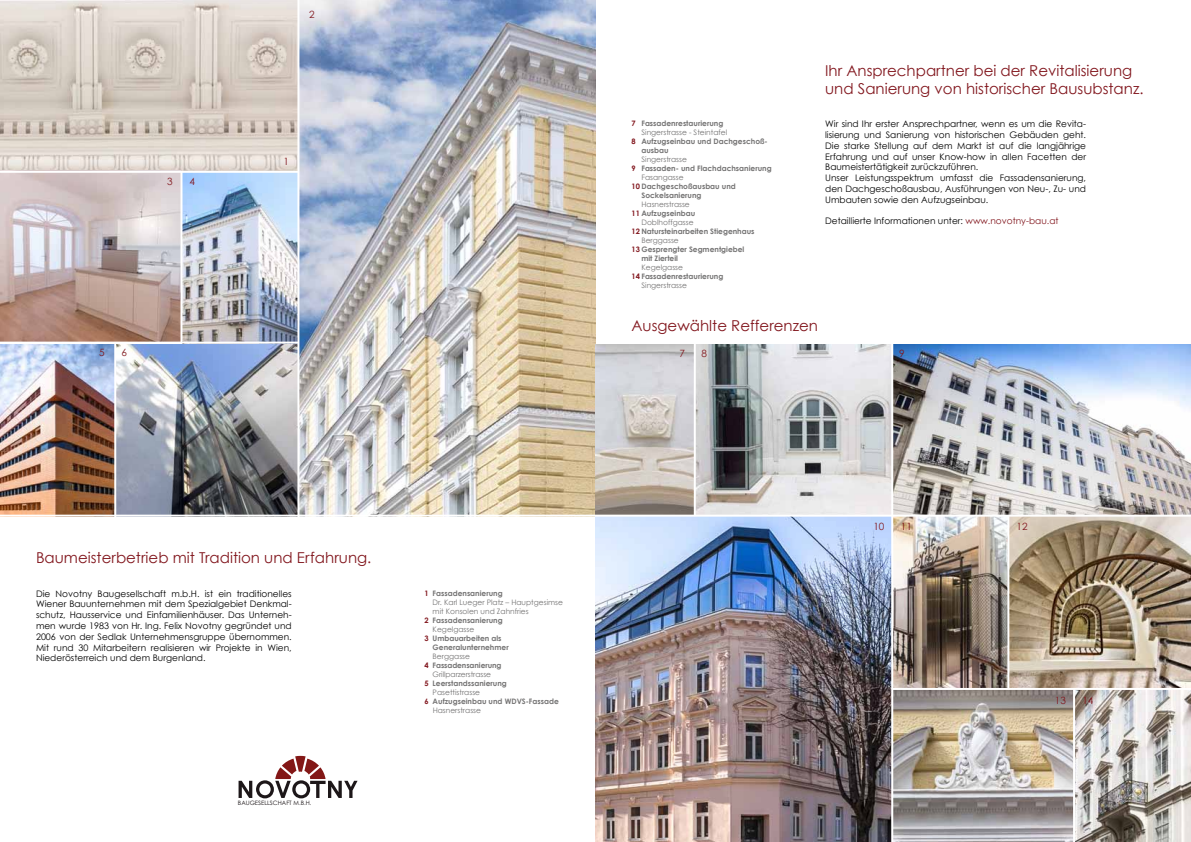
<style>
.page{position:relative;width:1191px;height:842px;background:#fff}
.page>*{position:absolute;margin:0;border:0;box-sizing:border-box;transform-origin:0 0}
.t1{font:15px/18px "Century Gothic";color:#82171e}
.t2{font:10px "Century Gothic";color:#82171e}
.t3{font:9px/10.8px "Century Gothic";color:#000;text-align:justify}
.t4{font:700 7.5px "Century Gothic";color:#757474}
.t5{font:7.5px "Century Gothic";color:#757474}
.t6{font:6px "Century Gothic";color:#1d1719}
.s1{color:#82171e}
</style>
<div class="page">
<img style="left:299px;top:0;width:296px;height:515px">
<svg style="left:238px;top:756px;width:119px;height:42px"></svg>
<img style="left:595px;top:344px;width:296px;height:171px">
<img style="left:893px;top:344px;width:298px;height:498px">
<img style="left:0;top:0;width:297px;height:171px">
<img style="left:0;top:344px;width:297px;height:171px">
<img style="left:183px;top:173px;width:114px;height:169px">
<img style="left:0;top:173px;width:180px;height:169px">
<img style="left:595px;top:517px;width:296px;height:325px">
<hr style="left:694px;top:343px;width:2px;height:173px;background:#fff">
<hr style="left:1007px;top:516px;width:2px;height:173px;background:#fff">
<hr style="left:1073px;top:688px;width:2px;height:154px;background:#fff">
<hr style="left:114px;top:342px;width:2px;height:183px;background:#fff">
<hr style="left:0;top:515px;width:1191px;height:2px;background:#fff">
<hr style="left:892px;top:688px;width:299px;height:2px;background:#fff">
<p class="t2" style="left:309px;top:8px;width:7px">2</p>
<p class="t2" style="left:167px;top:176px;width:7px">3</p>
<p class="t2" style="left:189px;top:176px;width:7px">4</p>
<p class="t2" style="left:283px;top:155px;width:7px">1</p>
<p class="t4" style="left:631px;top:119px;width:93px"><span class="s1">7</span> Fassadenrestaurierung</p>
<p class="t5" style="left:641px;top:128px;width:87px">Singerstrasse - Steintafel</p>
<p class="t4" style="left:631px;top:137px;width:138px"><span class="s1">8</span> Aufzugseinbau und Dachgeschoß-</p>
<p class="t4" style="left:641px;top:146px;width:29px">ausbau</p>
<p class="t5" style="left:641px;top:155px;width:47px">Singerstrasse</p>
<p class="t4" style="left:631px;top:164px;width:142px"><span class="s1">9</span> Fassaden- und Flachdachsanierung</p>
<p class="t5" style="left:641px;top:173px;width:44px">Fasangasse</p>
<p class="t4" style="left:631px;top:182px;width:106px"><span class="s1">10</span> Dachgeschoßausbau und</p>
<p class="t4" style="left:641px;top:191px;width:62px">Sockelsanierung</p>
<p class="t5" style="left:641px;top:200px;width:50px">Hasnerstrasse</p>
<p class="t4" style="left:631px;top:209px;width:65px"><span class="s1">11</span> Aufzugseinbau</p>
<p class="t5" style="left:641px;top:218px;width:54px">Doblhoffgasse</p>
<p class="t4" style="left:631px;top:227px;width:125px"><span class="s1">12</span> Natursteinarbeiten Stiegenhaus</p>
<p class="t5" style="left:641px;top:236px;width:39px">Berggasse</p>
<p class="t4" style="left:631px;top:245px;width:114px"><span class="s1">13</span> Gesprengter Segmentgiebel</p>
<p class="t4" style="left:641px;top:254px;width:38px">mit Zierteil</p>
<p class="t5" style="left:641px;top:263px;width:43px">Kegelgasse</p>
<p class="t4" style="left:631px;top:272px;width:93px"><span class="s1">14</span> Fassadenrestaurierung</p>
<p class="t5" style="left:641px;top:281px;width:47px">Singerstrasse</p>
<h1 class="t1" style="left:825px;top:61px;width:320px">Ihr Ansprechpartner bei der Revitalisierung und Sanierung von historischer Bausubstanz.</h1>
<p class="t3" style="left:825px;top:118px;width:262px;text-align:left">Wir sind Ihr erster Ansprechpartner, wenn es um die Revita&shy;lisierung und Sanierung von historischen Gebäuden geht.<br>Die starke Stellung auf dem Markt ist auf die langjährige Erfahrung und auf unser Know-how in allen Facetten der Baumeistertätigkeit zurückzuführen.<br>Unser Leistungsspektrum umfasst die Fassadensanierung, den Dachgeschoßausbau, Ausführungen von Neu-, Zu- und Umbauten sowie den Aufzugseinbau.</p>
<p class="t3" style="left:825px;top:216px;width:235px">Detaillierte Informationen unter: <span class="s1">www.novotny-bau.at</span></p>
<h1 class="t1" style="left:631px;top:316px;width:188px">Ausgewählte Refferenzen</h1>
<p class="t2" style="left:121px;top:346px;width:7px">6</p>
<p class="t2" style="left:701px;top:347px;width:7px">8</p>
<p class="t2" style="left:99px;top:346px;width:7px">5</p>
<p class="t2" style="left:679px;top:347px;width:7px">7</p>
<p class="t2" style="left:899px;top:347px;width:7px">9</p>
<h1 class="t1" style="left:36px;top:549px;width:337px">Baumeisterbetrieb mit Tradition und Erfahrung.</h1>
<p class="t3" style="left:36px;top:588px;width:257px">Die Novotny Baugesellschaft m.b.H. ist ein traditionelles Wiener Bauunternehmen mit dem Spezialgebiet Denkmal&shy;schutz, Hausservice und Einfamilienhäuser. Das Unterneh&shy;men wurde 1983 von Hr. Ing. Felix Novotny gegründet und 2006 von der Sedlak Unternehmensgruppe übernommen.<br>Mit rund 30 Mitarbeitern realisieren wir Projekte in Wien, Niederösterreich und dem Burgenland.</p>
<p class="t4" style="left:424px;top:588px;width:80px"><span class="s1">1</span> Fassadensanierung</p>
<p class="t5" style="left:432px;top:597px;width:132px">Dr. Karl Lueger Platz – Hauptgesimse</p>
<p class="t5" style="left:432px;top:606px;width:98px">mit Konsolen und Zahnfries</p>
<p class="t4" style="left:424px;top:615px;width:80px"><span class="s1">2</span> Fassadensanierung</p>
<p class="t5" style="left:432px;top:624px;width:43px">Kegelgasse</p>
<p class="t4" style="left:424px;top:633px;width:78px"><span class="s1">3</span> Umbauarbeiten als</p>
<p class="t4" style="left:432px;top:642px;width:78px">Generalunternehmer</p>
<p class="t5" style="left:432px;top:651px;width:39px">Berggasse</p>
<p class="t4" style="left:424px;top:660px;width:78px"><span class="s1">4</span> Fassadensanierung</p>
<p class="t5" style="left:432px;top:669px;width:60px">Grillparzerstrasse</p>
<p class="t4" style="left:424px;top:678px;width:84px"><span class="s1">5</span> Leerstandssanierung</p>
<p class="t5" style="left:432px;top:687px;width:49px">Pasettistrasse</p>
<p class="t4" style="left:424px;top:696px;width:136px"><span class="s1">6</span> Aufzugseinbau und WDVS-Fassade</p>
<p class="t5" style="left:433px;top:705px;width:50px">Hasnerstrasse</p>
<p class="t6" style="left:238px;top:799px;width:75px">BAUGESELLSCHAFT M.B.H.</p>
<p class="t2" style="left:873px;top:520px;width:13px">10</p>
<p class="t2" style="left:901px;top:520px;width:13px">11</p>
<p class="t2" style="left:1016px;top:520px;width:13px">12</p>
<p class="t2" style="left:1054px;top:694px;width:13px">13</p>
<p class="t2" style="left:1082px;top:694px;width:13px">14</p>
</div>
